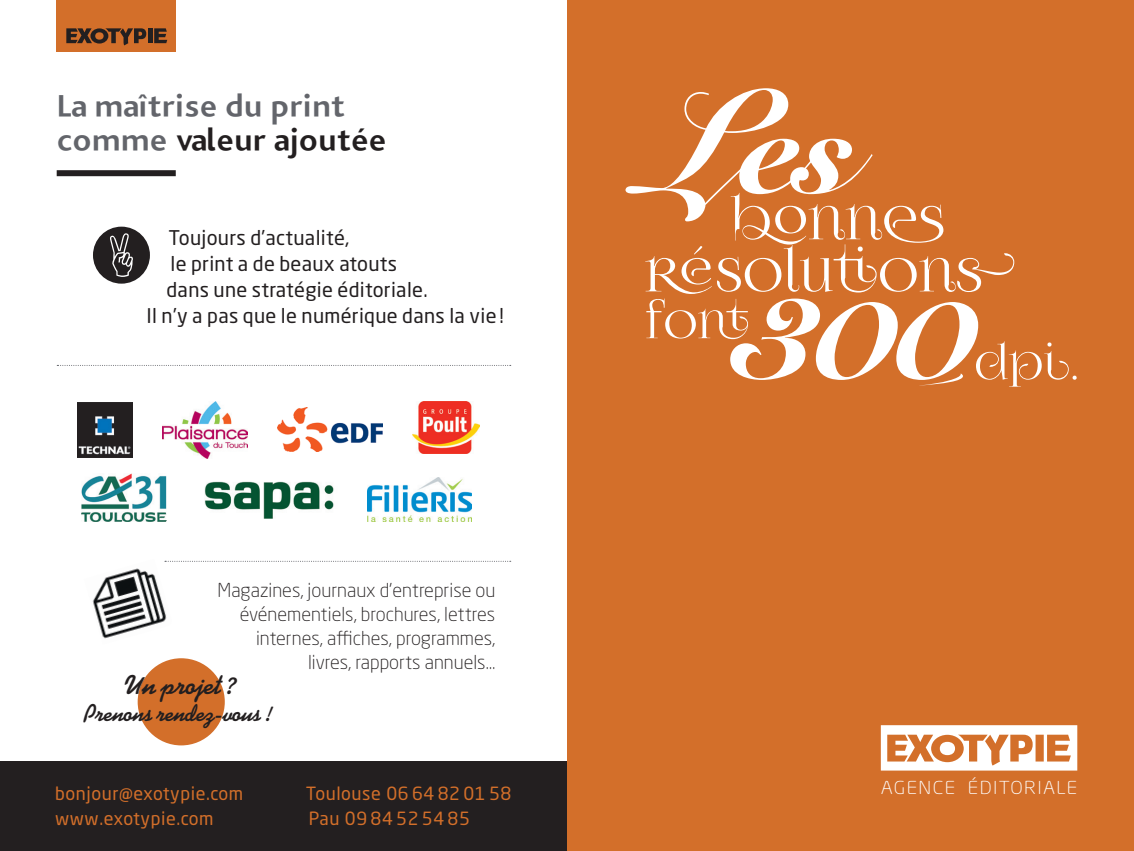
<style>
.page{position:relative;width:1134px;height:851px;background:#fff}
.page>*{position:absolute;margin:0;border:0;box-sizing:border-box;transform-origin:0 0}
.t1{font:144.2px "Snell Roundhand Black Script";letter-spacing:-.015em;color:#fff}
.Carte_TITRE{font:800 34px/34px "Bliss";color:#63656b}
.t2{font:700 27.6px "Kaufmann";letter-spacing:-.005em;color:#231f20}
.t3{font:700 23.8px "Kaufmann";letter-spacing:-.005em;color:#231f20}
.INTRO{font:20px "Neo Sans Pro";letter-spacing:.015em;color:#231f20}
.Carte_PRESTATION-Lig{font:300 19px/24px "Neo Sans Pro";color:#231f20;text-align:right}
.COORDONNEES{font:18px "Neo Sans Pro";letter-spacing:.03em;color:#d36f2a}
.Carte_PRESTATION-Lig-2{font:300 17.6px "Neo Sans Pro";letter-spacing:.07em;color:#fff;scale:1.11 1}
.t4{font:11.6px "Snell Roundhand Black Script";color:#fff;scale:6 1}
.s1{color:#231f20}
</style>
<div class="page">
<div style="left:93px;top:226px;width:57px;height:57px;background:#231f20;border-radius:50%"></div>
<svg style="left:110px;top:233px;width:23px;height:44px"></svg>
<img style="left:92px;top:561px;width:81px;height:78px">
<svg style="left:57px;top:365px;width:454px;height:1px"></svg>
<svg style="left:165px;top:560px;width:346px;height:1px"></svg>
<div style="left:57px;top:170px;width:119px;height:6px;background:#231f20"></div>
<div style="left:0;top:761px;width:573px;height:89px;background:#231f20"></div>
<div style="left:138px;top:658px;width:87px;height:87px;background:#d36f2a;border-radius:50%"></div>
<img style="left:162px;top:401px;width:85px;height:57px">
<img style="left:78px;top:402px;width:55px;height:55px">
<img style="left:278px;top:407px;width:104px;height:44px">
<img style="left:368px;top:477px;width:103px;height:44px">
<img style="left:205px;top:481px;width:129px;height:37px">
<img style="left:81px;top:473px;width:85px;height:48px">
<img style="left:413px;top:401px;width:67px;height:53px">
<div style="left:57px;top:0;width:119px;height:51px;background:#d36f2a"></div>
<hr style="left:148px;top:28px;width:4px;height:15px;background:#231f20">
<svg style="left:154px;top:28px;width:13px;height:15px"></svg>
<svg style="left:66px;top:28px;width:80px;height:17px"></svg>
<div style="left:567px;top:0;width:567px;height:850px;background:#d36f2a"></div>
<svg style="left:881px;top:725px;width:196px;height:45px"></svg>
<svg style="left:645px;top:193px;width:432px;height:193px"></svg>
<p class="Carte_TITRE" style="left:57px;top:90px;width:331px">La maîtrise du print comme <span class="s1">valeur ajoutée</span></p>
<p class="INTRO" style="left:169px;top:225px;width:183px">Toujours d’actualité,</p>
<p class="INTRO" style="left:171px;top:251px;width:228px">le print a de beaux atouts</p>
<p class="INTRO" style="left:167px;top:277px;width:263px">dans une stratégie éditoriale.</p>
<p class="INTRO" style="left:147px;top:303px;width:359px">Il n’y a pas que le numérique dans la vie !</p>
<p class="Carte_PRESTATION-Lig" style="left:217px;top:577px;width:279px">Magazines, journaux d’entreprise ou événementiels, brochures, lettres internes, affiches, programmes, livres, rapports annuels…</p>
<p class="t2" style="left:124px;top:668px;width:114px">Un projet ?</p>
<p class="t3" style="left:84px;top:699px;width:189px">Prenons rendez-vous !</p>
<p class="COORDONNEES" style="left:55px;top:781px;width:189px">bonjour@exotypie.com</p>
<p class="COORDONNEES" style="left:306px;top:781px;width:207px">Toulouse 06 64 82 01 58</p>
<p class="COORDONNEES" style="left:55px;top:807px;width:160px">www.exotypie.com</p>
<p class="COORDONNEES" style="left:309px;top:807px;width:163px">Pau 09 84 52 54 85</p>
<p class="t1" style="left:647px;top:57px;width:210px">Les</p>
<p class="t1" style="left:734px;top:242px;width:245px">300</p>
<p class="t4" style="left:967px;top:388px;width:9px;rotate:-180deg">(</p>
<p class="Carte_PRESTATION-Lig-2" style="left:881px;top:777px;width:178px">AGENCE ÉDITORIALE</p>
</div>
